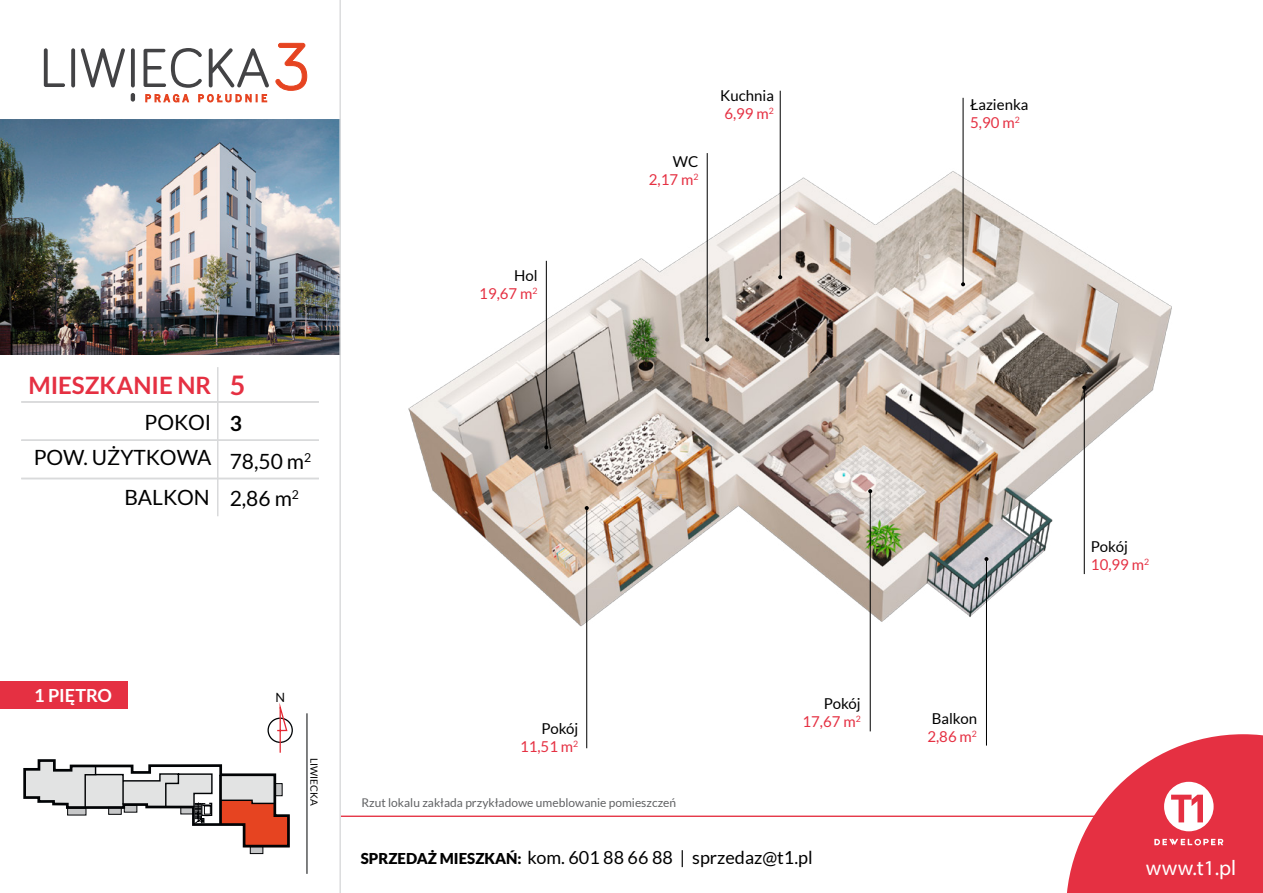
<style>
.page{position:relative;width:1263px;height:893px;background:#fff}
.page>*{position:absolute;margin:0;border:0;box-sizing:border-box;transform-origin:0 0}
.t1{font:700 27px "Lato";color:#e53042}
.t2{font:700 24px "Lato";color:#e53042}
.t3{font:21.3px "Myriad Pro";letter-spacing:.005em;color:#fff}
.t4{font:21px/37.3px "Lato";color:#000}
.t5{font:700 18.15px "Lato";color:#fff}
.t6{font:18px "Lato";color:#000}
.t7{font:15px/18px "Lato";color:#e53042;text-align:right}
.t8{font:15px/18px "Lato";color:#000}
.t9{font:12.75px "Lato";color:#000}
.t10{font:12px "Lato";color:#616264}
.t11{font:9.9px "Lato";color:#000}
.s1{font-weight:700}
.s2{color:#000}
.s3{color:#e53042}
.s4{font-weight:900;font-size:15px}
</style>
<div class="page">
<hr style="left:340px;top:816px;width:923px;height:1px;background:#e53042">
<img style="left:0;top:119px;width:334px;height:236px">
<div style="left:0;top:681px;width:128px;height:28px;background:#e53042"></div>
<hr style="left:217px;top:367px;width:1px;height:149px;background:#d9dadb">
<hr style="left:339px;top:0;width:2px;height:893px;background:#dbdcdd">
<svg style="left:44px;top:48px;width:21px;height:39px"></svg>
<svg style="left:71px;top:48px;width:4px;height:39px"></svg>
<svg style="left:81px;top:48px;width:44px;height:39px"></svg>
<svg style="left:131px;top:48px;width:4px;height:39px"></svg>
<svg style="left:144px;top:48px;width:58px;height:40px"></svg>
<svg style="left:209px;top:48px;width:60px;height:39px"></svg>
<svg style="left:146px;top:94px;width:43px;height:8px"></svg>
<svg style="left:199px;top:94px;width:68px;height:8px"></svg>
<svg style="left:131px;top:93px;width:4px;height:9px"></svg>
<svg style="left:276px;top:43px;width:31px;height:48px"></svg>
<div style="left:267px;top:718px;width:26px;height:25px;border:1px solid #010305;border-radius:50%"></div>
<hr style="left:307px;top:713px;width:1px;height:161px;background:#010305">
<img style="left:334px;top:54px;width:838px;height:759px">
<div style="left:250px;top:846px;width:13px;height:8px;background:#c6c7c8;border:1px solid #010305"></div>
<svg style="left:23px;top:703px;width:268px;height:146px"></svg>
<hr style="left:21px;top:401px;width:298px;height:2px;background:#d9dadb">
<hr style="left:21px;top:439px;width:298px;height:2px;background:#d9dadb">
<hr style="left:21px;top:478px;width:298px;height:1px;background:#d9dadb">
<svg style="left:1066px;top:734px;width:197px;height:159px"></svg>
<hr style="left:870px;top:491px;width:1px;height:240px;background:#000">
<svg style="left:868px;top:489px;width:4px;height:4px"></svg>
<hr style="left:586px;top:508px;width:1px;height:240px;background:#000">
<svg style="left:585px;top:506px;width:4px;height:4px"></svg>
<hr style="left:986px;top:559px;width:1px;height:187px;background:#000">
<svg style="left:984px;top:557px;width:4px;height:4px"></svg>
<hr style="left:1084px;top:388px;width:1px;height:186px;background:#000">
<svg style="left:1082px;top:386px;width:4px;height:4px"></svg>
<hr style="left:962px;top:98px;width:1px;height:186px;background:#000">
<svg style="left:961px;top:282px;width:4px;height:4px"></svg>
<hr style="left:780px;top:91px;width:1px;height:186px;background:#000">
<svg style="left:778px;top:275px;width:4px;height:4px"></svg>
<hr style="left:707px;top:153px;width:1px;height:187px;background:#000">
<svg style="left:705px;top:338px;width:4px;height:4px"></svg>
<hr style="left:546px;top:261px;width:1px;height:186px;background:#000">
<svg style="left:544px;top:445px;width:4px;height:4px"></svg>
<h2 class="t2" style="left:28px;top:371px;width:184px">MIESZKANIE NR</h2>
<h3 class="t4" style="left:145px;top:404px;width:68px">pokoi</h3>
<h3 class="t4" style="left:34px;top:439px;width:179px">pow. użytkowa</h3>
<h3 class="t4" style="left:124px;top:479px;width:83px">balkon</h3>
<h1 class="t1" style="left:230px;top:370px;width:17px">5</h1>
<h3 class="t4" style="left:230px;top:405px;width:83px"><span class="s1">3<br></span>78,50 m<sup>2<br></sup>2,86 m<sup>2</sup></h3>
<p class="t7" style="left:479px;top:267px;width:60px"><span class="s2">Hol<br></span>19,67 m<sup>2</sup></p>
<p class="t7" style="left:649px;top:152px;width:51px"><span class="s2">WC<br></span>2,17 m<sup>2</sup></p>
<p class="t8" style="left:720px;top:87px;width:55px">Kuchnia<br><span class="s3">6,99 m</span><sup>2</sup></p>
<p class="t8" style="left:970px;top:95px;width:60px">Łazienka<br><span class="s3">5,90 m</span><sup>2</sup></p>
<p class="t5" style="left:34px;top:685px;width:80px">1 PIĘTRO</p>
<p class="t9" style="left:275px;top:690px;width:11px">N</p>
<p class="t11" style="left:319px;top:758px;width:49px;rotate:90deg">Liwiecka</p>
<p class="t7" style="left:520px;top:719px;width:60px"><span class="s2">Pokój<br></span>11,51 m<sup>2</sup></p>
<p class="t10" style="left:361px;top:796px;width:316px">Rzut lokalu zakłada przykładowe umeblowanie pomieszczeń</p>
<p class="t7" style="left:802px;top:695px;width:60px"><span class="s2">Pokój<br></span>17,67 m<sup>2</sup></p>
<p class="t6" style="left:361px;top:847px;width:453px"><span class="s4">SPRZEDAŻ MIESZKAŃ:</span> kom. 601 88 66 88 | sprzedaz@t1.pl</p>
<p class="t8" style="left:927px;top:709px;width:51px">Balkon<br><span class="s3">2,86 m</span><sup>2</sup></p>
<p class="t7" style="left:1091px;top:538px;width:60px;text-align:left"><span class="s2">Pokój<br></span>10,99 m<sup>2</sup></p>
<h3 class="t3" style="left:1146px;top:855px;width:92px">www.t1.pl</h3>
</div>
